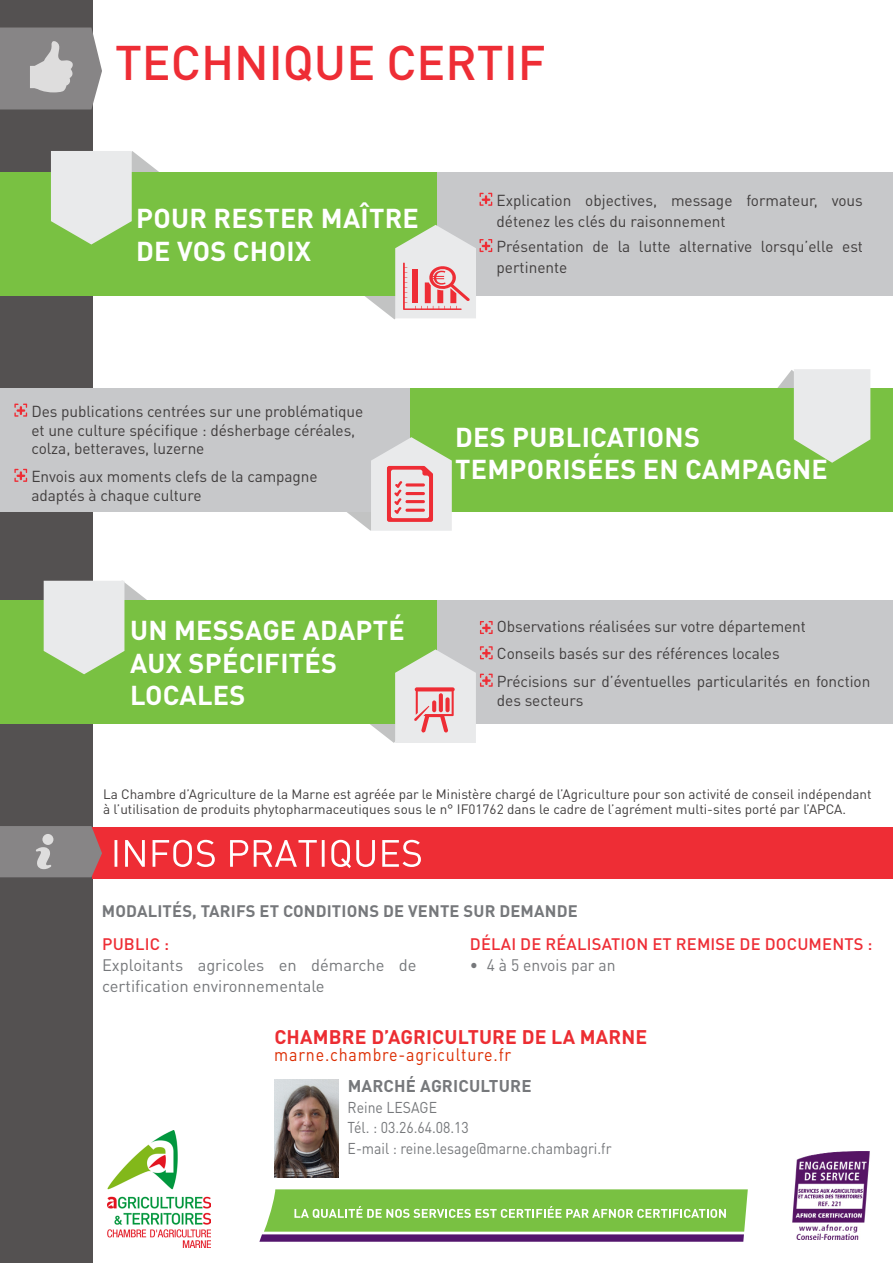
<style>
.page{position:relative;width:893px;height:1263px;background:#fff}
.page>*{position:absolute;margin:0;border:0;box-sizing:border-box;transform-origin:0 0}
.t1{font:500 48px "DIN Pro";color:#ee2d35}
.t2{font:700 27px/32.4px "DIN Pro";letter-spacing:.01em;color:#fff}
.t3{font:700 19.5px "DIN Pro";letter-spacing:.01em;color:#ec2d32}
.t4{font:18px "DIN Pro";letter-spacing:.05em;color:#dc2c00;scale:.89 1}
.t5{font:700 16.8px "DIN Pro";letter-spacing:.01em;color:#76787b}
.t6{font:16.5px/21px "DIN Pro";color:#76787b}
.t7{font:700 16.5px "DIN Pro";letter-spacing:.01em;color:#76787b}
.t8{font:500 16.5px "DIN Pro";letter-spacing:.01em;color:#ee2d35}
.t9{font:16.5px "DIN Pro";color:#76787b;scale:.95 1}
.t10{font:15.75px/18.9px "DIN Pro";letter-spacing:-.005em;color:#403d3d}
.t11{font:15.6px "DIN Pro";color:#76787b;scale:.9 1}
.t12{font:13.5px/15px "DIN Pro";color:#403d3d}
</style>
<div class="page">
<div style="left:0;top:0;width:92px;height:1263px;background:#545151"></div>
<svg style="left:0;top:28px;width:102px;height:81px;background:#9a9899"></svg>
<div style="left:92px;top:827px;width:801px;height:51px;background:#ee2d35"></div>
<svg style="left:115px;top:840px;width:306px;height:28px"></svg>
<svg style="left:0;top:826px;width:102px;height:51px;background:#908485"></svg>
<div style="left:42px;top:834px;width:11px;height:11px;background:#dedddd;border-radius:50%"></div>
<img style="left:792px;top:1151px;width:78px;height:89px">
<svg style="left:259px;top:1189px;width:489px;height:53px;background:#87b264"></svg>
<img style="left:107px;top:1131px;width:103px;height:117px">
<img style="left:274px;top:1079px;width:64px;height:99px">
<div style="left:394px;top:172px;width:499px;height:124px;background:#c7c8ca"></div>
<div style="left:0;top:172px;width:436px;height:124px;background:#79c142"></div>
<svg style="left:51px;top:151px;width:108px;height:93px"></svg>
<svg style="left:479px;top:193px;width:13px;height:13px"></svg>
<svg style="left:365px;top:225px;width:127px;height:94px"></svg>
<div style="left:436px;top:600px;width:457px;height:123px;background:#c7c8ca"></div>
<div style="left:0;top:601px;width:436px;height:123px;background:#79c142"></div>
<svg style="left:480px;top:621px;width:13px;height:13px"></svg>
<svg style="left:44px;top:580px;width:118px;height:94px"></svg>
<svg style="left:370px;top:646px;width:123px;height:97px"></svg>
<div style="left:0;top:389px;width:428px;height:123px;background:#c7c8ca"></div>
<div style="left:411px;top:389px;width:482px;height:123px;background:#79c142"></div>
<svg style="left:752px;top:369px;width:118px;height:94px"></svg>
<svg style="left:14px;top:404px;width:13px;height:13px"></svg>
<svg style="left:14px;top:469px;width:13px;height:13px"></svg>
<svg style="left:347px;top:437px;width:105px;height:94px"></svg>
<p class="t1" style="left:115px;top:30px;width:432px">TECHNIQUE CERTIF</p>
<p class="t2" style="left:136px;top:201px;width:284px">POUR RESTER MAÎTRE<br>DE VOS CHOIX</p>
<p class="t10" style="left:496px;top:189px;width:368px;line-height:21px">Explication objectives, message formateur, vous détenez les clés du raisonnement</p>
<p class="t10" style="left:496px;top:235px;width:368px;line-height:21px">Présentation de la lutte alternative lorsqu’elle est pertinente</p>
<p class="t10" style="left:31px;top:401px;width:333px">Des publications centrées sur une problématique et une culture spécifique : désherbage céréales, colza, betteraves, luzerne</p>
<p class="t10" style="left:31px;top:466px;width:288px">Envois aux moments clefs de la campagne adaptés à chaque culture</p>
<p class="t2" style="left:130px;top:613px;width:276px">UN MESSAGE ADAPTÉ<br>AUX SPÉCIFITÉS<br>LOCALES</p>
<p class="t2" style="left:455px;top:419px;width:374px">DES PUBLICATIONS<br>TEMPORISÉES EN CAMPAGNE</p>
<p class="t10" style="left:497px;top:616px;width:311px">Observations réalisées sur votre département</p>
<p class="t10" style="left:497px;top:643px;width:284px">Conseils basés sur des références locales</p>
<p class="t10" style="left:497px;top:671px;width:375px">Précisions sur d’éventuelles particularités en fonction des secteurs</p>
<p class="t12" style="left:103px;top:786px;width:770px">La Chambre d’Agriculture de la Marne est agréée par le Ministère chargé de l’Agriculture pour son activité de conseil indépendant à l’utilisation de produits phytopharmaceutiques sous le n° IF01762 dans le cadre de l’agrément multi-sites porté par l’APCA.</p>
<p class="t7" style="left:102px;top:900px;width:477px">MODALITÉS, TARIFS ET CONDITIONS DE VENTE SUR DEMANDE</p>
<p class="t8" style="left:102px;top:933px;width:69px">PUBLIC :</p>
<p class="t6" style="left:102px;top:954px;width:316px">Exploitants agricoles en démarche de certification environnementale</p>
<p class="t8" style="left:470px;top:933px;width:404px">DÉLAI DE RÉALISATION ET REMISE DE DOCUMENTS :</p>
<p class="t9" style="left:470px;top:954px;width:155px">• 4 à 5 envois par an</p>
<p class="t3" style="left:274px;top:1023px;width:374px">CHAMBRE D’AGRICULTURE DE LA MARNE</p>
<p class="t4" style="left:274px;top:1042px;width:268px">marne.chambre-agriculture.fr</p>
<p class="t5" style="left:348px;top:1074px;width:185px">MARCHÉ AGRICULTURE</p>
<p class="t11" style="left:348px;top:1096px;width:101px">Reine LESAGE</p>
<p class="t11" style="left:348px;top:1117px;width:136px">Tél. : 03.26.64.08.13</p>
<p class="t11" style="left:348px;top:1138px;width:295px">E-mail : reine.lesage@marne.chambagri.fr</p>
</div>
